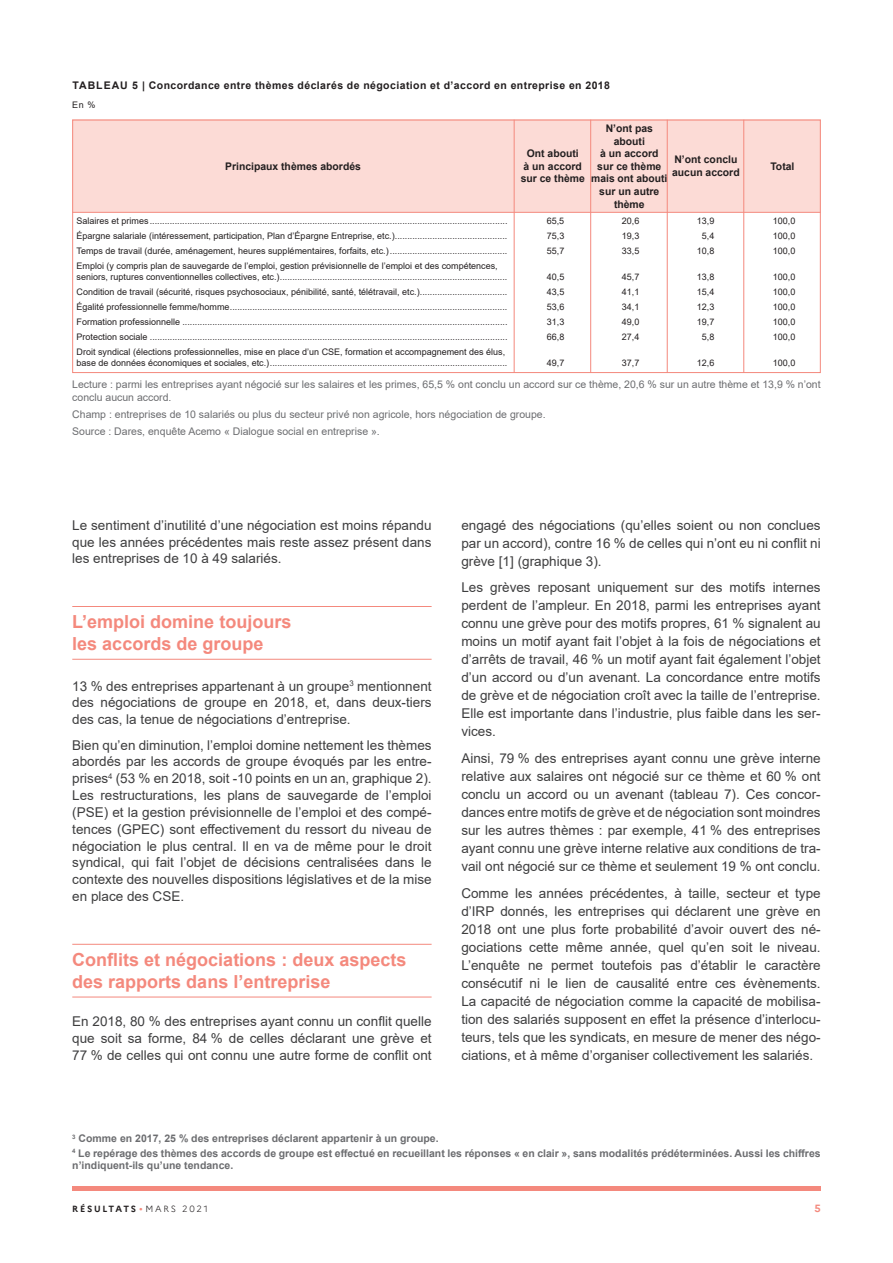
<style>
.page{position:relative;width:893px;height:1263px;background:#fff}
.page>*{position:absolute;margin:0;border:0;box-sizing:border-box;transform-origin:0 0}
.t1{font:700 18px/22.2px "Arial";color:#f4897d}
.t2{font:13.5px/18px "Arial";color:#3e3e3f;text-align:justify}
.t3{font:10.5px/12.6px "Arial";color:#6c6d70}
.t4{font:700 10.5px/14.7px "Arial";color:#6c6d70}
.t5{font:700 10.5px/12.6px "Arial";color:#231f20;text-align:center}
.t6{font:700 10.5px "Arial";letter-spacing:.04em;color:#231f20}
.t7{font:700 10.5px "Marianne";color:#f4897d}
.t8{font:9px/10.8px "Arial";color:#231f20}
.t9{font:700 9px "Marianne";letter-spacing:.19em;color:#231f20}
.s1{font-family:"Manrope";color:#f4897d}
.s2{font-weight:300}
</style>
<div class="page">
<div style="left:72px;top:120px;width:749px;height:92px;background:#fcdbd6"></div>
<div style="left:72px;top:120px;width:749px;height:253px;border:1px solid #f4897d"></div>
<hr style="left:743px;top:120px;width:1px;height:253px;background:#f4897d">
<hr style="left:667px;top:120px;width:1px;height:253px;background:#f4897d">
<hr style="left:590px;top:120px;width:1px;height:253px;background:#f4897d">
<hr style="left:514px;top:120px;width:1px;height:253px;background:#f4897d">
<hr style="left:72px;top:212px;width:749px;height:1px;background:#f4897d">
<div style="left:72px;top:1186px;width:749px;height:5px;background:#f4897d"></div>
<hr style="left:72px;top:606px;width:360px;height:1px;background:#f4897d">
<hr style="left:72px;top:659px;width:360px;height:1px;background:#f4897d">
<hr style="left:72px;top:944px;width:360px;height:1px;background:#f4897d">
<hr style="left:72px;top:997px;width:360px;height:1px;background:#f4897d">
<p class="t6" style="left:72px;top:78px;width:539px">TABLEAU 5 | Concordance entre thèmes déclarés de négociation et d’accord en entreprise en 2018</p>
<p class="t8" style="left:72px;top:100px;width:25px">En %</p>
<p class="t5" style="left:225px;top:160px;width:137px">Principaux thèmes abordés</p>
<p class="t5" style="left:591px;top:122px;width:78px">N’ont pas abouti<br>à un accord sur ce thème mais ont abouti sur un autre thème</p>
<p class="t5" style="left:521px;top:147px;width:66px">Ont abouti<br>à un accord sur ce thème</p>
<p class="t5" style="left:672px;top:154px;width:69px;text-align:left">N’ont conclu aucun accord</p>
<p class="t5" style="left:770px;top:160px;width:26px">Total</p>
<p class="t8" style="left:77px;top:216px;width:432px">Salaires et primes ...............................................................................................................................................</p>
<p class="t8" style="left:547px;top:216px;width:19px">65,5</p>
<p class="t8" style="left:622px;top:216px;width:19px">20,6</p>
<p class="t8" style="left:697px;top:216px;width:19px">13,9</p>
<p class="t8" style="left:773px;top:216px;width:24px">100,0</p>
<p class="t8" style="left:77px;top:231px;width:432px">Épargne salariale (intéressement, participation, Plan d’Épargne Entreprise, etc.).............................................</p>
<p class="t8" style="left:547px;top:231px;width:19px">75,3</p>
<p class="t8" style="left:622px;top:231px;width:19px">19,3</p>
<p class="t8" style="left:702px;top:231px;width:14px">5,4</p>
<p class="t8" style="left:773px;top:231px;width:24px">100,0</p>
<p class="t8" style="left:77px;top:246px;width:432px">Temps de travail (durée, aménagement, heures supplémentaires, forfaits, etc.)...............................................</p>
<p class="t8" style="left:547px;top:246px;width:19px">55,7</p>
<p class="t8" style="left:622px;top:246px;width:19px">33,5</p>
<p class="t8" style="left:697px;top:246px;width:19px">10,8</p>
<p class="t8" style="left:773px;top:246px;width:24px">100,0</p>
<p class="t8" style="left:77px;top:261px;width:432px">Emploi (y compris plan de sauvegarde de l’emploi, gestion prévisionnelle de l’emploi et des compétences, seniors, ruptures conventionnelles collectives, etc.)...........................................................................................</p>
<p class="t8" style="left:547px;top:271px;width:19px">40,5</p>
<p class="t8" style="left:622px;top:271px;width:19px">45,7</p>
<p class="t8" style="left:697px;top:271px;width:19px">13,8</p>
<p class="t8" style="left:773px;top:271px;width:24px">100,0</p>
<p class="t8" style="left:77px;top:287px;width:432px">Condition de travail (sécurité, risques psychosociaux, pénibilité, santé, télétravail, etc.)...................................</p>
<p class="t8" style="left:547px;top:287px;width:19px">43,5</p>
<p class="t8" style="left:622px;top:287px;width:19px">41,1</p>
<p class="t8" style="left:697px;top:287px;width:19px">15,4</p>
<p class="t8" style="left:773px;top:287px;width:24px">100,0</p>
<p class="t8" style="left:77px;top:302px;width:432px">Égalité professionnelle femme/homme...............................................................................................................</p>
<p class="t8" style="left:547px;top:302px;width:19px">53,6</p>
<p class="t8" style="left:622px;top:302px;width:19px">34,1</p>
<p class="t8" style="left:697px;top:302px;width:19px">12,3</p>
<p class="t8" style="left:773px;top:302px;width:24px">100,0</p>
<p class="t8" style="left:77px;top:317px;width:432px">Formation professionnelle ..................................................................................................................................</p>
<p class="t8" style="left:547px;top:317px;width:19px">31,3</p>
<p class="t8" style="left:622px;top:317px;width:19px">49,0</p>
<p class="t8" style="left:697px;top:317px;width:19px">19,7</p>
<p class="t8" style="left:773px;top:317px;width:24px">100,0</p>
<p class="t8" style="left:77px;top:332px;width:432px">Protection sociale ...............................................................................................................................................</p>
<p class="t8" style="left:547px;top:332px;width:19px">66,8</p>
<p class="t8" style="left:622px;top:332px;width:19px">27,4</p>
<p class="t8" style="left:702px;top:332px;width:14px">5,8</p>
<p class="t8" style="left:773px;top:332px;width:24px">100,0</p>
<p class="t8" style="left:77px;top:347px;width:432px">Droit syndical (élections professionnelles, mise en place d’un CSE, formation et accompagnement des élus, base de données économiques et sociales, etc.)...............................................................................................</p>
<p class="t8" style="left:547px;top:358px;width:19px">49,7</p>
<p class="t8" style="left:622px;top:358px;width:19px">37,7</p>
<p class="t8" style="left:697px;top:358px;width:19px">12,6</p>
<p class="t8" style="left:773px;top:358px;width:24px">100,0</p>
<p class="t3" style="left:72px;top:378px;width:750px">Lecture : parmi les entreprises ayant négocié sur les salaires et les primes, 65,5 % ont conclu un accord sur ce thème, 20,6 % sur un autre thème et 13,9 % n’ont conclu aucun accord.</p>
<p class="t3" style="left:72px;top:405px;width:475px;line-height:16.8px">Champ : entreprises de 10 salariés ou plus du secteur privé non agricole, hors négociation de groupe.<br>Source : Dares, enquête Acemo « Dialogue social en entreprise ».</p>
<p class="t2" style="left:72px;top:516px;width:361px;line-height:16.8px">Le sentiment d’inutilité d’une négociation est moins répandu que les années précédentes mais reste assez présent dans les entreprises de 10 à 49 salariés.</p>
<h1 class="t1" style="left:72px;top:611px;width:221px">L’emploi domine toujours les accords de groupe</h1>
<p class="t2" style="left:72px;top:677px;width:361px;line-height:16.8px">13 % des entreprises appartenant à un groupe<sup>3</sup> mentionnent des négociations de groupe en 2018, et, dans deux-tiers des cas, la tenue de négociations d’entreprise.</p>
<p class="t2" style="left:72px;top:736px;width:361px;line-height:16.8px">Bien qu’en diminution, l’emploi domine nettement les thèmes abordés par les accords de groupe évoqués par les entre&shy;prises<sup>4</sup> (53 % en 2018, soit -10 points en un an, graphique 2).<br>Les restructurations, les plans de sauvegarde de l’emploi (PSE) et la gestion prévisionnelle de l’emploi et des compé&shy;tences (GPEC) sont effectivement du ressort du niveau de négociation le plus central. Il en va de même pour le droit syndical, qui fait l’objet de décisions centralisées dans le contexte des nouvelles dispositions législatives et de la mise en place des CSE.</p>
<h1 class="t1" style="left:72px;top:949px;width:336px">Conflits et négociations : deux aspects des rapports dans l’entreprise</h1>
<p class="t2" style="left:72px;top:1013px;width:361px;line-height:16.8px">En 2018, 80 % des entreprises ayant connu un conflit quelle que soit sa forme, 84 % de celles déclarant une grève et 77 % de celles qui ont connu une autre forme de conflit ont</p>
<p class="t2" style="left:461px;top:516px;width:361px">engagé des négociations (qu’elles soient ou non conclues par un accord), contre 16 % de celles qui n’ont eu ni conflit ni grève [1] (graphique 3).</p>
<p class="t2" style="left:461px;top:578px;width:361px">Les grèves reposant uniquement sur des motifs internes perdent de l’ampleur. En 2018, parmi les entreprises ayant connu une grève pour des motifs propres, 61 % signalent au moins un motif ayant fait l’objet à la fois de négociations et d’arrêts de travail, 46 % un motif ayant fait également l’objet d’un accord ou d’un avenant. La concordance entre motifs de grève et de négociation croît avec la taille de l’entreprise.<br>Elle est importante dans l’industrie, plus faible dans les ser&shy;vices.</p>
<p class="t2" style="left:461px;top:749px;width:361px">Ainsi, 79 % des entreprises ayant connu une grève interne relative aux salaires ont négocié sur ce thème et 60 % ont conclu un accord ou un avenant (tableau 7). Ces concor&shy;dances entre motifs de grève et de négociation sont moindres sur les autres thèmes : par exemple, 41 % des entreprises ayant connu une grève interne relative aux conditions de tra&shy;vail ont négocié sur ce thème et seulement 19 % ont conclu.</p>
<p class="t2" style="left:461px;top:884px;width:361px">Comme les années précédentes, à taille, secteur et type d’IRP donnés, les entreprises qui déclarent une grève en 2018 ont une plus forte probabilité d’avoir ouvert des né&shy;gociations cette même année, quel qu’en soit le niveau.<br>L’enquête ne permet toutefois pas d’établir le caractère consécutif ni le lien de causalité entre ces évènements.<br>La capacité de négociation comme la capacité de mobilisa&shy;tion des salariés supposent en effet la présence d’interlocu&shy;teurs, tels que les syndicats, en mesure de mener des négo&shy;ciations, et à même d’organiser collectivement les salariés.</p>
<p class="t4" style="left:72px;top:1131px;width:750px"><sup>3</sup> Comme en 2017, 25 % des entreprises déclarent appartenir à un groupe.<br><sup>4</sup> Le repérage des thèmes des accords de groupe est effectué en recueillant les réponses « en clair », sans modalités prédéterminées. Aussi les chiffres</p>
<p class="t4" style="left:72px;top:1158px;width:163px">n’indiquent-ils qu’une tendance.</p>
<p class="t9" style="left:72px;top:1203px;width:137px">RÉSULTATS<span class="s1">•</span><span class="s2">MARS 2021</span></p>
<p class="t7" style="left:814px;top:1202px;width:8px">5</p>
</div>
